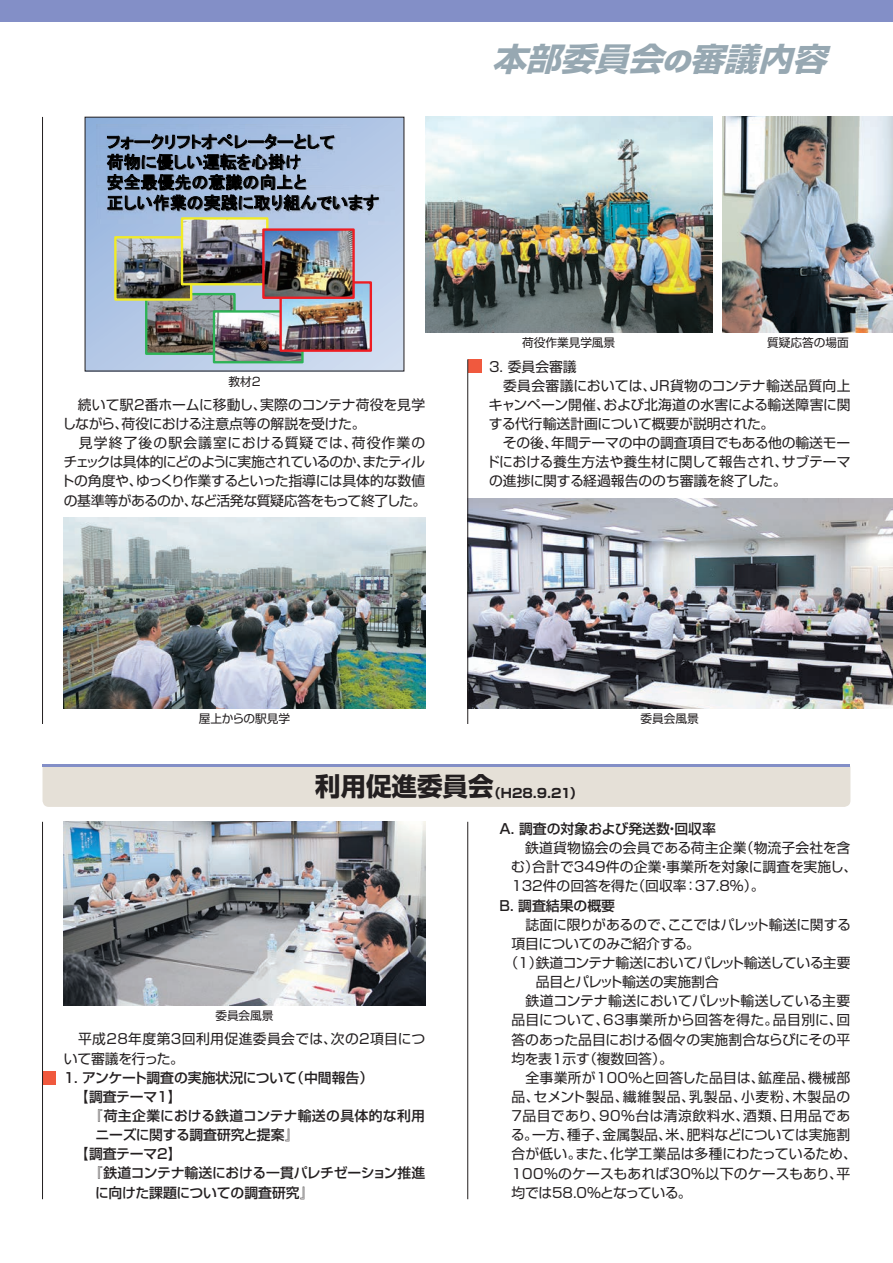
<style>
.page{position:relative;width:893px;height:1263px;background:#fff}
.page>*{position:absolute;margin:0;border:0;box-sizing:border-box;transform-origin:0 0}
.t1{font:italic 700 31.95px "Shin Go Pr 5";color:#97a8b2;scale:1.07 1}
.t2{font:16.95px/20.2px "MS P Gothic";letter-spacing:.005em;color:#000}
.t3{font:13.8px/19.2px "Shin Go Pr 5";letter-spacing:-.005em;color:#231f20}
.t4{font:13.8px/19.2px "Shin Go Pr 5";letter-spacing:-.025em;color:#231f20}
.t5{font:500 13.8px/19.2px "Shin Go Pr 5";letter-spacing:-.005em;color:#231f20}
.t6{font:13.8px "Shin Go Pr 5";letter-spacing:.025em;color:#231f20}
.t7{font:13.8px/19.2px "Shin Go Pr 5";letter-spacing:.03em;color:#231f20}
.t8{font:13.8px "Shin Go Pr 5";letter-spacing:-.04em;color:#231f20}
.t9{font:13.8px "Shin Go Pr 5";letter-spacing:.055em;color:#231f20}
.t10{font:13.8px "Shin Go Pr 5";letter-spacing:.035em;color:#231f20}
.t11{font:500 13.8px "Shin Go Pr 5";letter-spacing:.02em;color:#231f20}
.t12{font:700 12.75px "Shin Go Pr 5";color:#231f20}
.t13{font:11.7px "Shin Go Pr 5";letter-spacing:-.005em;color:#231f20}
.s1{font-weight:900;font-size:25.5px}
.s2{font-size:25.5px}
</style>
<div class="page">
<img style="left:425px;top:117px;width:287px;height:216px">
<div style="left:468px;top:359px;width:14px;height:14px;background:#f0593e"></div>
<div style="left:43px;top:1071px;width:13px;height:13px;background:#f0593e"></div>
<hr style="left:42px;top:117px;width:1px;height:607px;background:#231f20">
<hr style="left:467px;top:822px;width:1px;height:377px;background:#231f20">
<svg style="left:87px;top:119px;width:315px;height:250px;background:#b5c9e6"></svg>
<img style="left:148px;top:296px;width:85px;height:56px">
<div style="left:145px;top:293px;width:91px;height:62px;border:2px solid #2db356"></div>
<img style="left:117px;top:239px;width:72px;height:59px">
<div style="left:114px;top:236px;width:78px;height:65px;border:2px solid #f1eb27"></div>
<img style="left:96px;top:125px;width:250px;height:20px">
<img style="left:324px;top:126px;width:26px;height:8px">
<img style="left:96px;top:145px;width:11px;height:20px">
<img style="left:96px;top:165px;width:11px;height:21px">
<img style="left:96px;top:186px;width:295px;height:37px">
<img style="left:369px;top:187px;width:26px;height:38px">
<svg style="left:107px;top:134px;width:272px;height:78px;background:#74849a"></svg>
<img style="left:216px;top:313px;width:85px;height:47px">
<div style="left:213px;top:310px;width:91px;height:53px;border:2px solid #2db356"></div>
<img style="left:184px;top:220px;width:81px;height:62px">
<div style="left:181px;top:217px;width:87px;height:68px;border:2px solid #f1eb27"></div>
<img style="left:282px;top:284px;width:87px;height:65px">
<div style="left:279px;top:281px;width:93px;height:71px;border:2px solid #ee1d23"></div>
<img style="left:265px;top:231px;width:87px;height:65px">
<div style="left:262px;top:228px;width:93px;height:71px;border:2px solid #ee1d23"></div>
<img style="left:64px;top:518px;width:361px;height:190px">
<img style="left:64px;top:822px;width:361px;height:184px">
<img style="left:468px;top:499px;width:425px;height:209px">
<img style="left:723px;top:117px;width:170px;height:216px">
<hr style="left:42px;top:822px;width:1px;height:377px;background:#231f20">
<div style="left:0;top:0;width:893px;height:21px;background:#838fc7"></div>
<div style="left:43px;top:766px;width:807px;height:41px;background:#e5e0d7"></div>
<hr style="left:43px;top:764px;width:807px;height:2px;background:#838fc7">
<hr style="left:467px;top:359px;width:1px;height:365px;background:#231f20">
<p class="t2" style="left:107px;top:131px;width:274px">フォークリフトオペレーターとして<br>荷物に優しい運転を心掛け<br>安全最優先の意識の向上と<br>正しい作業の実践に取り組んでいます</p>
<p class="t13" style="left:228px;top:371px;width:34px">教材2</p>
<p class="t4" style="left:61px;top:394px;width:367px">　続いて駅2番ホームに移動し、実際のコンテナ荷役を見学しながら、荷役における注意点等の解説を受けた。<br>　見学終了後の駅会議室における質疑では、荷役作業のチェックは具体的にどのように実施されているのか、またティルトの角度や、ゆっくり作業するといった指導には具体的な数値の基準等があるのか、など活発な質疑応答をもって終了した。</p>
<h1 class="t1" style="left:492px;top:33px;width:325px">本部委員会<span class="s1">の</span>審議内容</h1>
<p class="t13" style="left:522px;top:333px;width:95px">荷役作業見学風景</p>
<p class="t13" style="left:767px;top:333px;width:83px">質疑応答の場面</p>
<p class="t3" style="left:486px;top:355px;width:366px">3. 委員会審議<br>　委員会審議においては、JR貨物のコンテナ輸送品質向上キャンペーン開催、および北海道の水害による輸送障害に関する代行輸送計画について概要が説明された。<br>　その後、年間テーマの中の調査項目でもある他の輸送モードにおける養生方法や養生材に関して報告され、サブテーマの進捗に関する経過報告ののち審議を終了した。</p>
<p class="t13" style="left:199px;top:708px;width:93px">屋上からの駅見学</p>
<p class="t13" style="left:641px;top:708px;width:60px">委員会風景</p>
<p class="t12" style="left:315px;top:783px;width:269px"><span class="s2">利用促進委員会</span>（H28.9.21）</p>
<p class="t13" style="left:215px;top:1006px;width:60px">委員会風景</p>
<p class="t7" style="left:64px;top:1028px;width:363px">　平成28年度第3回利用促進委員会では、次の2項目について審議を行った。</p>
<p class="t5" style="left:75px;top:1066px;width:300px;text-indent:-11px">1. アンケート調査の実施状況について（中間報告）【調査テーマ1】</p>
<p class="t11" style="left:89px;top:1104px;width:338px">『荷主企業における鉄道コンテナ輸送の具体的な利用</p>
<p class="t5" style="left:96px;top:1124px;width:205px">ニーズに関する調査研究と提案』</p>
<p class="t5" style="left:75px;top:1143px;width:108px">【調査テーマ2】</p>
<p class="t5" style="left:89px;top:1162px;width:338px">『鉄道コンテナ輸送における一貫パレチゼーション推進</p>
<p class="t5" style="left:95px;top:1181px;width:220px">に向けた課題についての調査研究』</p>
<p class="t5" style="left:500px;top:818px;width:218px">A. 調査の対象および発送数・回収率</p>
<p class="t3" style="left:511px;top:837px;width:347px">　鉄道貨物協会の会員である荷主企業（物流子会社を含む）合計で349件の企業・事業所を対象に調査を実施し、<br>132件の回答を得た（回収率：37.8%）。</p>
<p class="t5" style="left:500px;top:894px;width:117px">B. 調査結果の概要</p>
<p class="t3" style="left:511px;top:913px;width:341px">　誌面に限りがあるので、ここではパレット輸送に関する</p>
<p class="t3" style="left:511px;top:933px;width:190px">項目についてのみご紹介する。</p>
<p class="t8" style="left:504px;top:951px;width:348px">（1）鉄道コンテナ輸送においてパレット輸送している主要</p>
<p class="t3" style="left:536px;top:971px;width:185px">品目とパレット輸送の実施割合</p>
<p class="t3" style="left:511px;top:990px;width:340px">　鉄道コンテナ輸送においてパレット輸送している主要</p>
<p class="t6" style="left:511px;top:1009px;width:341px">品目について、63事業所から回答を得た。品目別に、回</p>
<p class="t3" style="left:511px;top:1028px;width:341px">答のあった品目における個々の実施割合ならびにその平</p>
<p class="t3" style="left:511px;top:1047px;width:163px">均を表1示す（複数回答）。</p>
<p class="t6" style="left:511px;top:1066px;width:341px">　全事業所が100%と回答した品目は、鉱産品、機械部</p>
<p class="t9" style="left:511px;top:1085px;width:341px">品、セメント製品、繊維製品、乳製品、小麦粉、木製品の</p>
<p class="t10" style="left:511px;top:1104px;width:341px">7品目であり、90%台は清涼飲料水、酒類、日用品であ</p>
<p class="t3" style="left:511px;top:1124px;width:341px">る。一方、種子、金属製品、米、肥料などについては実施割</p>
<p class="t3" style="left:511px;top:1143px;width:347px">合が低い。また、化学工業品は多種にわたっているため、</p>
<p class="t3" style="left:511px;top:1162px;width:341px">100%のケースもあれば30%以下のケースもあり、平</p>
<p class="t4" style="left:511px;top:1181px;width:182px">均では58.0%となっている。</p>
</div>
